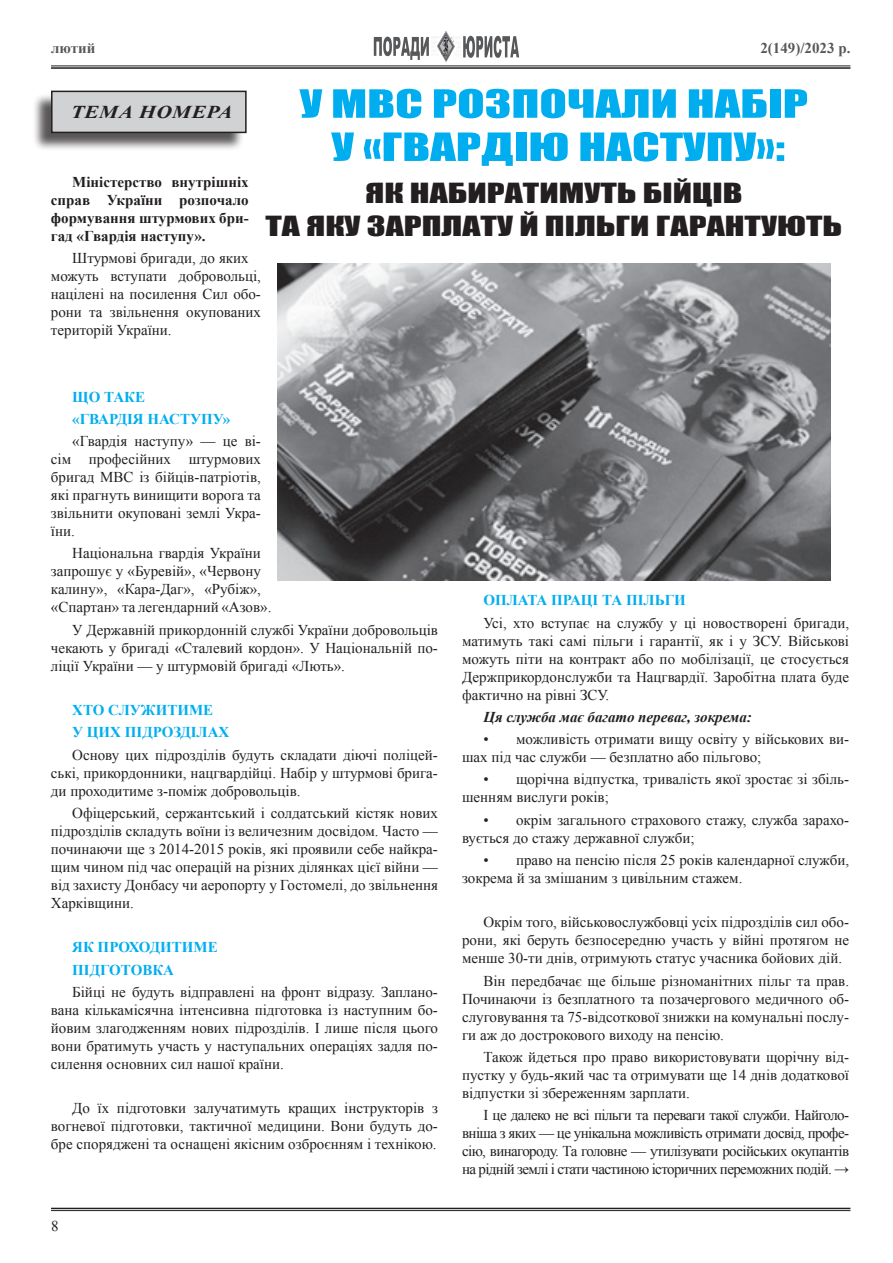
<style>
.page{position:relative;width:893px;height:1263px;background:#fff}
.page>*{position:absolute;margin:0;border:0;box-sizing:border-box;transform-origin:0 0}
.t1{font:36px/43.2px "Impact";color:#00aeef;text-align:center;scale:1.4 1}
.t2{font:25.5px/33px "Impact";color:#231f20;text-align:center;scale:1.4 1}
.t3{font:italic 700 18px "Times New Roman";letter-spacing:.02em;color:#231f20;scale:1.19 1}
.t4{font:15px/18px "Times New Roman";color:#231f20;text-align:justify}
.t5{font:700 15px/22.2px "Times New Roman";color:#00aeef}
.t6{font:700 15px/18px "Times New Roman";color:#231f20;text-align:justify}
.t7{font:italic 700 15px "Times New Roman";color:#231f20}
.t8{font:700 15px "Times New Roman";color:#57585a}
</style>
<div class="page">
<hr style="left:51px;top:67px;width:799px;height:2px;background:#231f20">
<hr style="left:51px;top:1208px;width:799px;height:1px;background:#231f20">
<hr style="left:51px;top:66px;width:799px;height:1px;background:#231f20">
<hr style="left:51px;top:1210px;width:799px;height:1px;background:#231f20">
<svg style="left:463px;top:36px;width:56px;height:22px"></svg>
<svg style="left:374px;top:37px;width:55px;height:23px"></svg>
<img style="left:431px;top:31px;width:24px;height:31px">
<div style="left:32px;top:93px;width:212px;height:59px;background:#231f20;opacity:.75"></div>
<div style="left:52px;top:91px;width:194px;height:41px;background:#d1d2d4"></div>
<div style="left:51px;top:91px;width:196px;height:42px;border:2px solid #231f20"></div>
<img style="left:277px;top:264px;width:554px;height:316px">
<p class="t8" style="left:51px;top:37px;width:46px">лютий</p>
<p class="t8" style="left:760px;top:37px;width:91px">2(149)/2023 р.</p>
<h1 class="t1" style="left:300px;top:81px;width:365px">У МВС РОЗПОЧАЛИ НАБІР<br>У «ГВАРДІЮ НАСТУПУ»:</h1>
<h2 class="t2" style="left:265px;top:176px;width:414px">ЯК НАБИРАТИМУТЬ БІЙЦІВ<br>ТА ЯКУ ЗАРПЛАТУ Й ПІЛЬГИ ГАРАНТУЮТЬ</h2>
<p class="t3" style="left:71px;top:100px;width:137px">ТЕМА НОМЕРА</p>
<p class="t6" style="left:51px;top:172px;width:199px;text-indent:21px">Міністерство внутрішніх справ України розпочало формування штурмових бри&shy;гад «Гвардія наступу».</p>
<p class="t4" style="left:51px;top:249px;width:212px;text-align:left;text-indent:21px">Штурмові бригади, до яких можуть вступати добровольці, націлені на посилення Сил обо&shy;рони та звільнення окупованих територій України.</p>
<p class="t5" style="left:72px;top:385px;width:160px">ЩО ТАКЕ<br>«ГВАРДІЯ НАСТУПУ»</p>
<p class="t4" style="left:51px;top:432px;width:212px;text-indent:21px">«Гвардія наступу» — це ві&shy;сім професійних штурмових бригад МВС із бійців-патріотів, які прагнуть винищити ворога та звільнити окуповані землі Укра&shy;їни.</p>
<p class="t4" style="left:51px;top:544px;width:222px;text-align:left;text-indent:21px">Національна гвардія України запрошує у «Буревій», «Червону калину», «Кара-Даг», «Рубіж», «Спартан» та легендарний «Азов».</p>
<p class="t4" style="left:51px;top:620px;width:388px;text-indent:21px">У Державній прикордонній службі України добровольців чекають у бригаді «Сталевий кордон». У Національній по&shy;ліції України — у штурмовій бригаді «Лють».</p>
<p class="t5" style="left:72px;top:699px;width:142px">ХТО СЛУЖИТИМЕ<br>У ЦИХ</p>
<p class="t5" style="left:125px;top:721px;width:106px">ПІДРОЗДІЛАХ</p>
<p class="t4" style="left:51px;top:745px;width:389px;text-indent:21px">Основу цих підрозділів будуть складати діючі поліцей&shy;ські, прикордонники, нацгвардійці. Набір у штурмові брига&shy;ди проходитиме з-поміж добровольців.</p>
<p class="t4" style="left:51px;top:804px;width:389px;text-indent:21px">Офіцерський, сержантський і солдатський кістяк нових підрозділів складуть воїни із величезним досвідом. Часто — починаючи ще з 2014-2015 років, які проявили себе найкра&shy;щим чином під час операцій на різних ділянках цієї війни — від захисту Донбасу чи аеропорту у Гостомелі, до звільнення Харківщини.</p>
<p class="t5" style="left:72px;top:936px;width:146px">ЯК ПРОХОДИТИМЕ<br>ПІДГОТОВКА</p>
<p class="t4" style="left:51px;top:983px;width:389px;text-indent:21px">Бійці не будуть відправлені на фронт відразу. Заплано&shy;вана кількамісячна інтенсивна підготовка із наступним бо&shy;йовим злагодженням нових підрозділів. І лише після цього вони братимуть участь у наступальних операціях задля по&shy;силення основних сил нашої країни.</p>
<p class="t4" style="left:51px;top:1099px;width:389px;text-indent:21px">До їх підготовки залучатимуть кращих інструкторів з вогневої підготовки, тактичної медицини. Вони будуть до&shy;бре споряджені та оснащені якісним озброєнням і технікою.</p>
<p class="t4" style="left:51px;top:1216px;width:9px">8</p>
<p class="t5" style="left:483px;top:589px;width:165px">ОПЛАТА ПРАЦІ ТА ПІЛЬГИ</p>
<p class="t4" style="left:462px;top:613px;width:389px;text-indent:21px">Усі, хто вступає на службу у ці новостворені бригади, матимуть такі самі пільги і гарантії, як і у ЗСУ. Військові можуть піти на контракт або по мобілізації, це стосується Держприкордонслужби та Нацгвардії. Заробітна плата буде фактично на рівні ЗСУ.</p>
<p class="t7" style="left:483px;top:706px;width:270px">Ця служба має багато переваг, зокрема:</p>
<p class="t4" style="left:462px;top:730px;width:388px;text-indent:21px">• можливість отримати вищу освіту у військових ви&shy;шах під час служби — безплатно або пільгово;</p>
<p class="t4" style="left:462px;top:770px;width:389px;text-indent:21px">• щорічна відпустка, тривалість якої зростає зі збіль&shy;шенням вислуги років;</p>
<p class="t4" style="left:462px;top:810px;width:389px;text-indent:21px">• окрім загального страхового стажу, служба зарахо&shy;вується до стажу державної служби;</p>
<p class="t4" style="left:462px;top:850px;width:388px;text-indent:21px">• право на пенсію після 25 років календарної служби, зокрема й за змішаним з цивільним стажем.</p>
<p class="t4" style="left:462px;top:913px;width:388px;text-indent:21px">Окрім того, військовослужбовці усіх підрозділів сил обо&shy;рони, які беруть безпосередню участь у війні протягом не менше 30-ти днів, отримують статус учасника бойових дій.</p>
<p class="t4" style="left:462px;top:971px;width:389px;text-indent:21px">Він передбачає ще більше різноманітних пільг та прав.<br>Починаючи із безплатного та позачергового медичного об&shy;слуговування та 75-відсоткової знижки на комунальні послу&shy;ги аж до дострокового виходу на пенсію.</p>
<p class="t4" style="left:462px;top:1047px;width:389px;text-indent:21px">Також йдеться про право використовувати щорічну від&shy;пустку у будь-який час та отримувати ще 14 днів додаткової відпустки зі збереженням зарплати.</p>
<p class="t4" style="left:462px;top:1106px;width:389px;text-indent:21px">І це далеко не всі пільги та переваги такої служби. Найголо&shy;вніша з яких — це унікальна можливість отримати досвід, профе&shy;сію, винагороду. Та головне — утилізувати російських окупантів на рідній землі і стати частиною історичних переможних подій. →</p>
</div>
